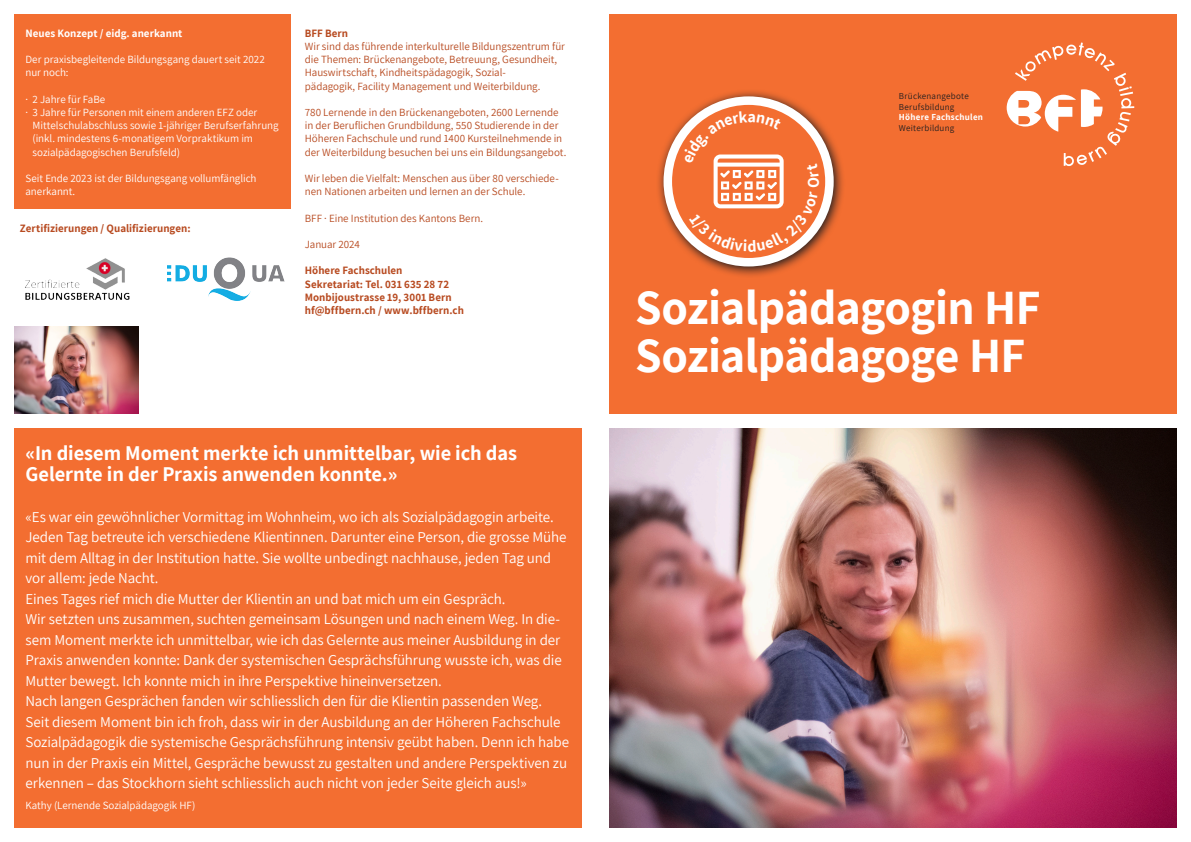
<style>
.page{position:relative;width:1191px;height:842px;background:#fff}
.page>*{position:absolute;margin:0;border:0;box-sizing:border-box;transform-origin:0 0}
.Titel_Namen_Interview{font:700 48px "Assistant";letter-spacing:-.015em;color:#fff}
.t1{font:700 20.5px "Assistant";letter-spacing:-.005em;color:#fff}
.t2{font:15px/20.5px "Assistant";letter-spacing:-.01em;color:#fff}
.t3{font:11px/13.2px "Assistant";letter-spacing:-.005em;color:#b84b21}
.t4{font:11px/13.2px "Assistant";letter-spacing:-.005em;color:#fff}
.t5{font:700 11px "Assistant";letter-spacing:.005em;color:#b84b21}
.t6{font:700 11px "Assistant";color:#fff}
.t7{font:9px "Assistant";letter-spacing:.025em;color:#231f20}
.t8{font:700 9px "Assistant";letter-spacing:.03em;color:#fff}
</style>
<div class="page">
<div style="left:609px;top:14px;width:567px;height:400px;background:#f36e31"></div>
<img style="left:609px;top:428px;width:567px;height:400px">
<img style="left:14px;top:326px;width:125px;height:88px">
<div style="left:14px;top:428px;width:567px;height:400px;background:#f36e31"></div>
<div style="left:14px;top:14px;width:277px;height:194px;background:#f36e31"></div>
<svg style="left:1006px;top:43px;width:128px;height:123px"></svg>
<svg style="left:658px;top:91px;width:185px;height:185px"></svg>
<div style="left:663px;top:96px;width:170px;height:170px;background:#fff;border-radius:50%"></div>
<div style="left:672px;top:105px;width:153px;height:153px;background:#f36e31;border-radius:50%"></div>
<img style="left:25px;top:258px;width:105px;height:42px">
<img style="left:168px;top:257px;width:117px;height:44px">
<svg style="left:684px;top:111px;width:135px;height:141px"></svg>
<p class="t6" style="left:26px;top:26px;width:158px">Neues Konzept / eidg. anerkannt</p>
<p class="t4" style="left:26px;top:52px;width:241px">Der praxisbegleitende Bildungsgang dauert seit 2022 nur noch:</p>
<p class="t4" style="left:26px;top:92px;width:81px">· 2 Jahre für FaBe</p>
<p class="t4" style="left:26px;top:105px;width:233px">· 3 Jahre für Personen mit einem anderen EFZ oder</p>
<p class="t4" style="left:33px;top:118px;width:247px">Mittelschulabschluss sowie 1-jähriger Berufserfahrung</p>
<p class="t4" style="left:33px;top:132px;width:222px">(inkl. mindestens 6-monatigem Vorpraktikum im</p>
<p class="t4" style="left:33px;top:145px;width:149px">sozialpädagogischen Berufsfeld)</p>
<p class="t4" style="left:26px;top:171px;width:232px">Seit Ende 2023 ist der Bildungsgang vollumfänglich</p>
<p class="t4" style="left:26px;top:184px;width:51px">anerkannt.</p>
<p class="t5" style="left:20px;top:221px;width:172px">Zertifizierungen / Qualifizierungen:</p>
<p class="t5" style="left:305px;top:26px;width:45px">BFF Bern</p>
<p class="t3" style="left:305px;top:39px;width:262px">Wir sind das führende interkulturelle Bildungszentrum für die Themen: Brückenangebote, Betreuung, Gesundheit,<br>Hauswirtschaft, Kindheitspädagogik, Sozial-</p>
<p class="t3" style="left:305px;top:79px;width:237px">pädagogik, Facility Management und Weiterbildung.</p>
<p class="t3" style="left:305px;top:105px;width:263px">780 Lernende in den Brückenangeboten, 2600 Lernende in der Beruflichen Grundbildung, 550 Studierende in der Höheren Fachschule und rund 1400 Kursteilnehmende in der Weiterbildung besuchen bei uns ein Bildungsangebot.</p>
<p class="t3" style="left:305px;top:171px;width:255px">Wir leben die Vielfalt: Menschen aus über 80 verschiede&shy;nen Nationen arbeiten und lernen an der Schule.</p>
<p class="t3" style="left:305px;top:211px;width:180px">BFF · Eine Institution des Kantons Bern.</p>
<p class="t3" style="left:305px;top:237px;width:57px">Januar 2024</p>
<p class="t5" style="left:305px;top:263px;width:99px">Höhere Fachschulen</p>
<p class="t5" style="left:305px;top:276px;width:146px">Sekretariat: Tel. 031 635 28 72</p>
<p class="t5" style="left:305px;top:290px;width:148px">Monbijoustrasse 19, 3001 Bern</p>
<p class="t5" style="left:305px;top:303px;width:161px">hf@bffbern.ch / www.bffbern.ch</p>
<p class="t1" style="left:26px;top:439px;width:493px">«In diesem Moment merkte ich unmittelbar, wie ich das</p>
<p class="t1" style="left:26px;top:460px;width:373px">Gelernte in der Praxis anwenden konnte.»</p>
<p class="t2" style="left:26px;top:506px;width:542px">«Es war ein gewöhnlicher Vormittag im Wohnheim, wo ich als Sozialpädagogin arbeite.<br>Jeden Tag betreute ich verschiedene Klientinnen. Darunter eine Person, die grosse Mühe mit dem Alltag in der Institution hatte. Sie wollte unbedingt nachhause, jeden Tag und vor allem: jede Nacht.</p>
<p class="t2" style="left:26px;top:588px;width:481px">Eines Tages rief mich die Mutter der Klientin an und bat mich um ein Gespräch.</p>
<p class="t2" style="left:26px;top:608px;width:538px;text-align:justify">Wir setzten uns zusammen, suchten gemeinsam Lösungen und nach einem Weg. In die&shy;sem Moment merkte ich unmittelbar, wie ich das Gelernte aus meiner Ausbildung in der Praxis anwenden konnte: Dank der systemischen Gesprächsführung wusste ich, was die Mutter bewegt. Ich konnte mich in ihre Perspektive hineinversetzen.</p>
<p class="t2" style="left:26px;top:690px;width:518px">Nach langen Gesprächen fanden wir schliesslich den für die Klientin passenden Weg.</p>
<p class="t2" style="left:26px;top:711px;width:545px">Seit diesem Moment bin ich froh, dass wir in der Ausbildung an der Höheren Fachschule Sozialpädagogik die systemische Gesprächsführung intensiv geübt haben. Denn ich habe nun in der Praxis ein Mittel, Gespräche bewusst zu gestalten und andere Perspektiven zu erkennen – das Stockhorn sieht schliesslich auch nicht von jeder Seite gleich aus!»</p>
<p class="t4" style="left:26px;top:798px;width:171px">Kathy (Lernende Sozialpädagogik HF)</p>
<p class="t7" style="left:899px;top:90px;width:71px">Brückenangebote</p>
<p class="t7" style="left:899px;top:100px;width:57px">Berufsbildung</p>
<p class="t8" style="left:899px;top:111px;width:86px">Höhere Fachschulen</p>
<p class="t7" style="left:899px;top:122px;width:57px">Weiterbildung</p>
<p class="Titel_Namen_Interview" style="left:635px;top:275px;width:407px">Sozialpädagogin HF</p>
<p class="Titel_Namen_Interview" style="left:635px;top:323px;width:392px">Sozialpädagoge HF</p>
</div>
